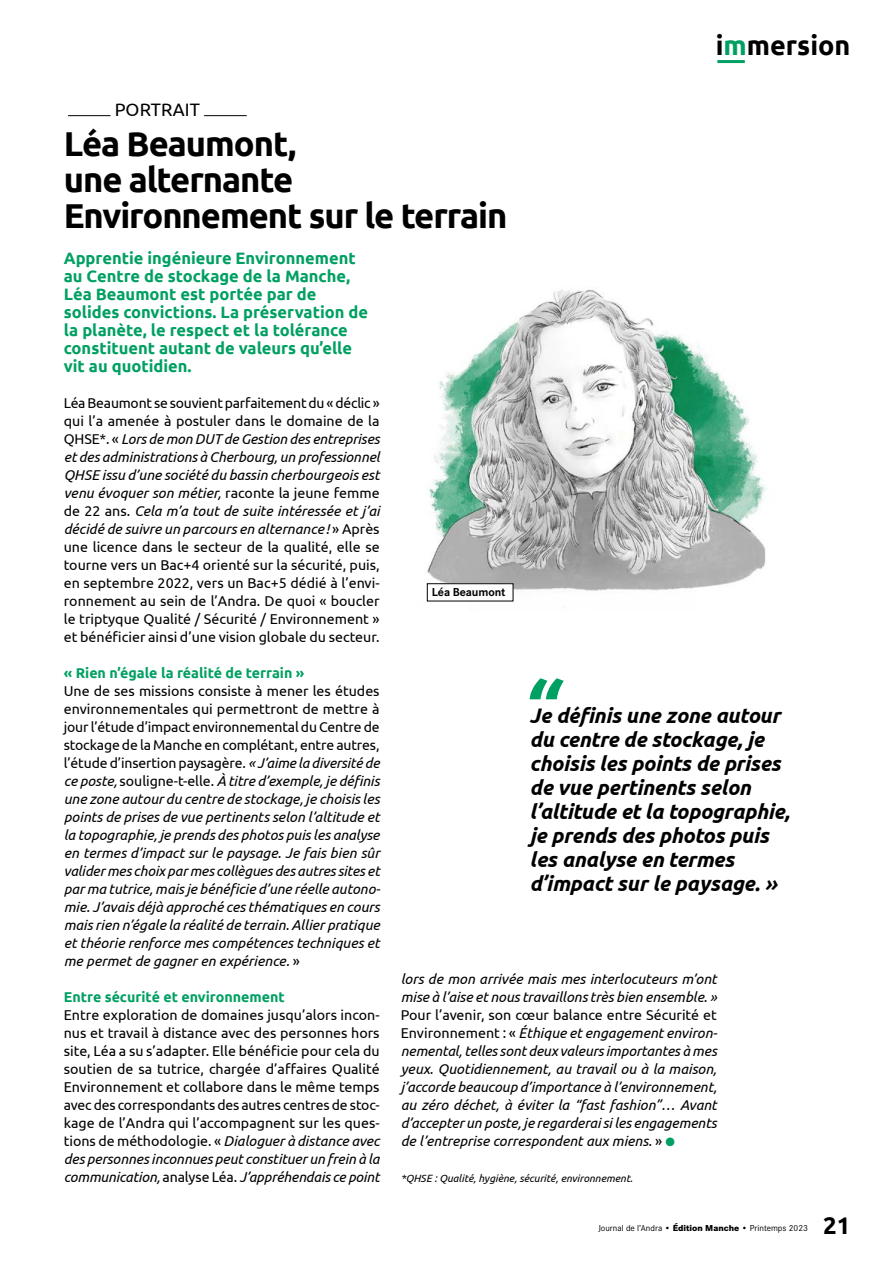
<style>
.page{position:relative;width:893px;height:1263px;background:#fff}
.page>*{position:absolute;margin:0;border:0;box-sizing:border-box;transform-origin:0 0}
.t1{font:700 34.5px/36px "Ubuntu";letter-spacing:-.03em;color:#000}
.t2{font:700 27px "Ubuntu";color:#000}
.t3{font:700 24px "Ubuntu";color:#000}
.t4{font:italic 700 21px/24px "Ubuntu";letter-spacing:-.01em;color:#000}
.t5{font:18px "Ubuntu";color:#000}
.t6{font:700 16.5px/18px "Ubuntu";color:#00a062}
.t7{font:italic 14.25px/18px "Ubuntu";color:#000;text-align:justify}
.t8{font:14.25px/18px "Ubuntu";color:#000;text-align:justify}
.t9{font:700 14.25px "Ubuntu";color:#00a062}
.t10{font:700 12px "Corporate S";letter-spacing:-.01em;color:#000}
.t11{font:italic 10.5px "Ubuntu";color:#000}
.t12{font:9px "Corporate S";color:#000}
.s1{color:#00a062}
.s2{font-style:italic}
.s3{font-style:normal}
.s4{font-weight:800}
</style>
<div class="page">
<hr style="left:717px;top:60px;width:28px;height:3px;background:#00a062">
<img style="left:426px;top:289px;width:340px;height:313px">
<div style="left:427px;top:584px;width:86px;height:17px;background:#fff"></div>
<div style="left:427px;top:583px;width:86px;height:18px;border:1px solid #000"></div>
<svg style="left:530px;top:678px;width:34px;height:21px"></svg>
<hr style="left:68px;top:115px;width:179px;height:1px;background:#000">
<div style="left:111px;top:103px;width:93px;height:15px;background:#fff"></div>
<p class="t5" style="left:115px;top:99px;width:87px">PORTRAIT</p>
<h1 class="t1" style="left:64px;top:125px;width:445px">Léa Beaumont,<br>une alternante<br>Environnement sur le terrain</h1>
<h2 class="t2" style="left:716px;top:29px;width:136px">i<span class="s1">m</span>mersion</h2>
<p class="t6" style="left:64px;top:249px;width:306px">Apprentie ingénieure Environnement au Centre de stockage de la Manche, Léa Beaumont est portée par de solides convictions. La préservation de la planète, le respect et la tolérance constituent autant de valeurs qu’elle vit au quotidien.</p>
<p class="t8" style="left:64px;top:394px;width:318px">Léa Beaumont se souvient parfaitement du « déclic » qui l’a amenée à postuler dans le domaine de la QHSE*. « <span class="s2">Lors de mon DUT de Gestion des entreprises et des administrations à Cherbourg, un professionnel QHSE issu d’une société du bassin cherbourgeois est venu évoquer son métier,</span> raconte la jeune femme de 22 ans. <span class="s2">Cela m’a tout de suite intéressée et j’ai décidé de suivre un parcours en alternance!</span> » Après une licence dans le secteur de la qualité, elle se tourne vers un Bac+4 orienté sur la sécurité, puis, en septembre 2022, vers un Bac+5 dédié à l’envi&shy;ronnement au sein de l’Andra. De quoi « boucler le triptyque Qualité / Sécurité / Environnement » et bénéficier ainsi d’une vision globale du secteur.</p>
<p class="t9" style="left:64px;top:664px;width:242px">« Rien n’égale la réalité de terrain »</p>
<p class="t7" style="left:64px;top:682px;width:318px"><span class="s3">Une de ses missions consiste à mener les études environnementales qui permettront de mettre à jour l’étude d’impact environnemental du Centre de stockage de la Manche en complétant, entre autres, l’étude d’insertion paysagère.</span> « J’aime la diversité de ce poste, <span class="s3">souligne-t-elle.</span> À titre d’exemple, je définis une zone autour du centre de stockage, je choisis les points de prises de vue pertinents selon l’altitude et la topographie, je prends des photos puis les analyse en termes d’impact sur le paysage. Je fais bien sûr valider mes choix par mes collègues des autres sites et par ma tutrice, mais je bénéficie d’une réelle autono&shy;mie. J’avais déjà approché ces thématiques en cours mais rien n’égale la réalité de terrain. Allier pratique et théorie renforce mes compétences techniques et me permet de gagner en expérience. <span class="s3">»</span></p>
<p class="t9" style="left:64px;top:988px;width:223px">Entre sécurité et environnement</p>
<p class="t8" style="left:64px;top:1006px;width:317px">Entre exploration de domaines jusqu’alors incon&shy;nus et travail à distance avec des personnes hors site, Léa a su s’adapter. Elle bénéficie pour cela du soutien de sa tutrice, chargée d’affaires Qualité Environnement et collabore dans le même temps avec des correspondants des autres centres de stoc&shy;kage de l’Andra qui l’accompagnent sur les ques&shy;tions de méthodologie. « <span class="s2">Dialoguer à distance avec des personnes inconnues peut constituer un frein à la communication,</span> analyse Léa. <span class="s2">J’appréhendais ce point</span></p>
<p class="t10" style="left:432px;top:584px;width:75px">Léa Beaumont</p>
<h3 class="t4" style="left:530px;top:703px;width:262px">Je définis une zone autour du centre de stockage, je choisis les points de prises de vue pertinents selon l’altitude et la topographie, je prends des photos puis les analyse en termes d’impact sur le paysage. »</h3>
<p class="t7" style="left:401px;top:970px;width:318px">lors de mon arrivée mais mes interlocuteurs m’ont mise à l’aise et nous travaillons très bien ensemble. »</p>
<p class="t7" style="left:401px;top:1006px;width:318px"><span class="s3">Pour l’avenir, son cœur balance entre Sécurité et Environnement : «</span> Éthique et engagement environ&shy;nemental, telles sont deux valeurs importantes à mes yeux. Quotidiennement, au travail ou à la maison, j’accorde beaucoup d’importance à l’environnement, au zéro déchet, à éviter la “fast fashion”… Avant d’accepter un poste, je regarderai si les engagements de l’entreprise correspondent aux miens. <span class="s3">»</span> <span class="s1">●</span></p>
<p class="t11" style="left:401px;top:1172px;width:234px">*QHSE : Qualité, hygiène, sécurité, environnement.</p>
<p class="t12" style="left:598px;top:1222px;width:211px">Journal de l’Andra <span class="s4">• Édition Manche •</span> Printemps 2023</p>
<h3 class="t3" style="left:823px;top:1210px;width:29px">21</h3>
</div>
